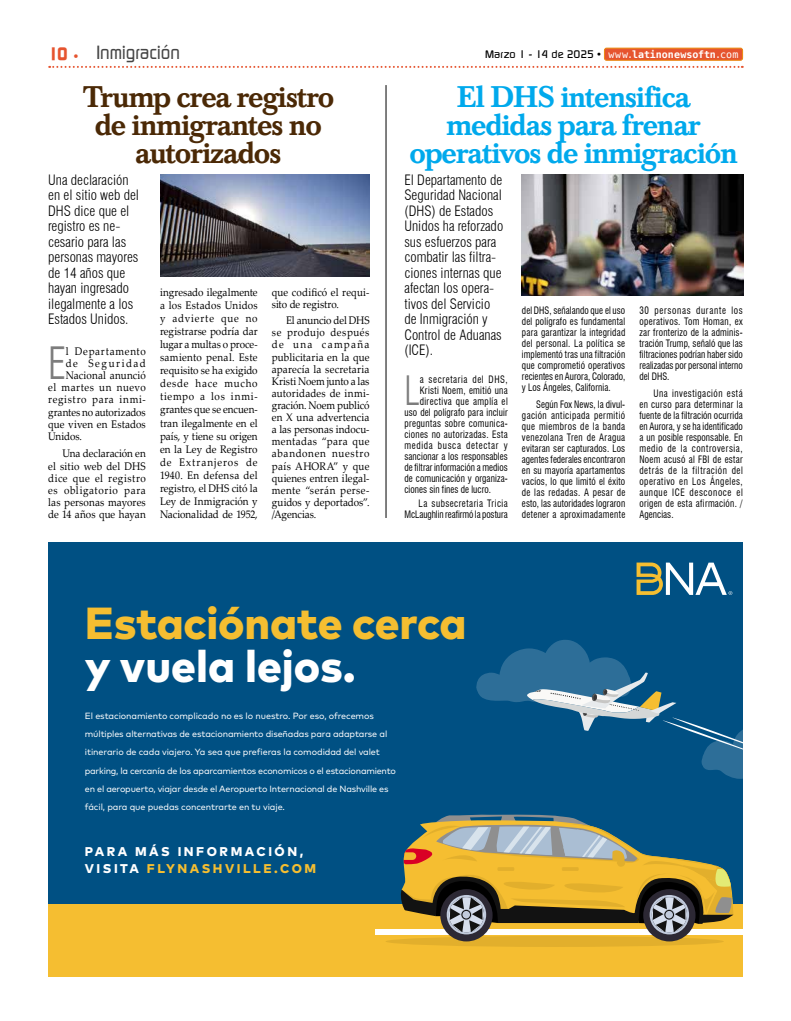
<style>
.page{position:relative;width:791px;height:1021px;background:#fff}
.page>*{position:absolute;margin:0;border:0;box-sizing:border-box;transform-origin:0 0}
.t1{font:800 44.8px "Mark Pro";letter-spacing:-.005em;color:#f5be31}
.t2{font:800 44.8px "Mark Pro";color:#fff}
.t3{font:300 condensed 43.5px "Swiss 721 BT";color:#7d7d7d;scale:.9 1}
.t4{font:300 condensed 39.5px "Swiss 721 BT";color:#7d7d7d;scale:.9 1}
.t5{font:500 31px/28px "Baskerville T";letter-spacing:-.04em;color:#00a9ec;text-align:center}
.t6{font:500 31px/28px "Baskerville T";letter-spacing:-.04em;color:#4b2906;text-align:center}
.t7{font:500 19px "Continuum";color:#464646;scale:.9 1}
.t8{font:300 condensed 14px/15.5px "Swiss 721 BT";color:#000}
.t9{font:800 12.7px/17.4px "Mark Pro";letter-spacing:.2em;color:#fff}
.t10{font:11px/12.1px "Palatino Linotype";letter-spacing:.015em;color:#000;text-align:justify;scale:.9 1}
.t11{font:500 11px "Continuum";letter-spacing:.005em;color:#000}
.t12{font:11px "Palatino Linotype";letter-spacing:-.015em;color:#000;scale:.9 1}
.t13{font:11px "Palatino Linotype";letter-spacing:.07em;color:#000;scale:.9 1}
.t14{font:11px "Palatino Linotype";letter-spacing:.05em;color:#000;scale:.9 1}
.t15{font:11px "Palatino Linotype";letter-spacing:.065em;color:#000;scale:.9 1}
.t16{font:11px "Palatino Linotype";letter-spacing:.145em;color:#000;scale:.9 1}
.t17{font:condensed 10px/11px "Swiss 721 BT";letter-spacing:.015em;color:#000;text-align:justify;scale:.9 1}
.t18{font:condensed 10px "Swiss 721 BT";letter-spacing:.035em;color:#000;scale:.9 1}
.t19{font:condensed 10px "Swiss 721 BT";letter-spacing:.045em;color:#000;scale:.9 1}
.t20{font:condensed 10px "Swiss 721 BT";letter-spacing:.07em;color:#000;scale:.9 1}
.t21{font:condensed 10px "Swiss 721 BT";letter-spacing:.065em;color:#000;scale:.9 1}
.t22{font:9px/18px "Mark Pro";letter-spacing:-.015em;color:#fff}
.s1{font-weight:700;font-size:18px;color:#e6542f}
.s2{font-weight:700;font-size:11px;color:#e6542f}
.s3{font-family:"Bitstream Vera Sans Mono";font-weight:400;font-size:10px;color:#fff}
.s4{font-family:"Bitstream Vera Sans Mono";font-weight:700;font-size:10px;color:#fff}
.s5{color:#f5be31}
</style>
<div class="page">
<div style="left:604px;top:48px;width:138px;height:12px;background:#e6542f;border-radius:2px"></div>
<div style="left:604px;top:48px;width:139px;height:12px;border:1px solid #eb880e;border-radius:2px"></div>
<svg style="left:49px;top:66px;width:694px;height:2px"></svg>
<hr style="left:385px;top:85px;width:1px;height:433px;background:#000">
<img style="left:522px;top:174px;width:221px;height:121px">
<img style="left:160px;top:174px;width:209px;height:102px">
<div style="left:48px;top:542px;width:695px;height:435px;background:#005083"></div>
<div style="left:48px;top:904px;width:695px;height:73px;background:#f5be31"></div>
<div style="left:375px;top:928px;width:368px;height:6px;background:#fff"></div>
<svg style="left:476px;top:640px;width:267px;height:138px"></svg>
<div style="left:385px;top:935px;width:339px;height:11px;background:#e2af2c;border-radius:50%"></div>
<div style="left:643px;top:889px;width:52px;height:52px;background:#2c2834;border-radius:50%"></div>
<div style="left:440px;top:889px;width:53px;height:52px;background:#2c2834;border-radius:50%"></div>
<svg style="left:399px;top:814px;width:334px;height:120px"></svg>
<svg style="left:636px;top:562px;width:96px;height:33px"></svg>
<h3 class="t7" style="left:48px;top:40px;width:148px"><span class="s1">10</span> <span class="s2">•</span> Inmigración</h3>
<p class="t11" style="left:485px;top:47px;width:255px">Marzo 1 - 14 de 2025 • <span class="s3">www.</span><span class="s4">latinonewsoftn</span><span class="s3">.com</span></p>
<h3 class="t6" style="left:82px;top:83px;width:253px">Trump crea registro de inmigrantes no autorizados</h3>
<h3 class="t5" style="left:409px;top:83px;width:330px">El DHS intensifica medidas para frenar operativos de inmigración</h3>
<h3 class="t8" style="left:48px;top:172px;width:92px">Una declaración en el sitio web del<br>DHS dice que el registro es ne&shy;cesario para las personas mayores de 14 años que hayan ingresado ilegalmente a los<br>Estados Unidos.</h3>
<h2 class="t3" style="left:48px;top:337px;width:21px">E</h2>
<p class="t15" style="left:66px;top:343px;width:90px">l Departamento</p>
<p class="t16" style="left:66px;top:355px;width:90px">de Seguridad</p>
<p class="t10" style="left:66px;top:369px;width:90px">Nacional anunció</p>
<p class="t14" style="left:48px;top:380px;width:110px">el martes un nuevo</p>
<p class="t13" style="left:48px;top:392px;width:110px">registro para inmi-</p>
<p class="t12" style="left:48px;top:404px;width:110px">grantes no autorizados</p>
<p class="t10" style="left:48px;top:417px;width:110px">que viven en Estados</p>
<p class="t10" style="left:48px;top:429px;width:39px">Unidos.</p>
<p class="t10" style="left:48px;top:447px;width:110px;text-indent:14px">Una declaración en el sitio web del DHS dice que el registro es obligatorio para las personas mayores de 14 años que hayan</p>
<p class="t10" style="left:160px;top:285px;width:110px;line-height:13.1px">ingresado ilegalmente a los Estados Unidos y advierte que no registrarse podría dar lugar a multas o proce&shy;samiento penal. Este requisito se ha exigido desde hace mucho tiempo a los inmi&shy;grantes que se encuen&shy;tran ilegalmente en el país, y tiene su origen en la Ley de Registro de Extranjeros de 1940. En defensa del registro, el DHS citó la Ley de Inmigración y Nacionalidad de 1952,</p>
<p class="t10" style="left:272px;top:286px;width:110px">que codificó el requi&shy;sito de registro.</p>
<p class="t10" style="left:272px;top:314px;width:110px;text-indent:14px">El anuncio del DHS se produjo después de una campaña publicitaria en la que aparecía la secretaria Kristi Noem junto a las autoridades de inmi&shy;gración. Noem publicó en X una advertencia a las personas indocu&shy;mentadas “para que abandonen nuestro país AHORA” y que quienes entren ilegal&shy;mente “serán perse&shy;guidos y deportados”. /Agencias.</p>
<h3 class="t8" style="left:404px;top:172px;width:100px">El Departamento de<br>Seguridad Nacional (DHS) de Estados<br>Unidos ha reforzado sus esfuerzos para combatir las filtra&shy;ciones internas que afectan los opera&shy;tivos del Servicio de Inmigración y<br>Control de Aduanas (ICE).</h3>
<h3 class="t4" style="left:404px;top:366px;width:18px">L</h3>
<p class="t21" style="left:420px;top:373px;width:99px">a secretaria del DHS,</p>
<p class="t17" style="left:420px;top:384px;width:99px">Kristi Noem, emitió una</p>
<p class="t19" style="left:420px;top:395px;width:99px">directiva que amplía el</p>
<p class="t17" style="left:404px;top:406px;width:116px">uso del polígrafo para incluir</p>
<p class="t18" style="left:404px;top:417px;width:116px">preguntas sobre comunica-</p>
<p class="t18" style="left:404px;top:428px;width:116px">ciones no autorizadas. Esta</p>
<p class="t20" style="left:404px;top:439px;width:116px">medida busca detectar y</p>
<p class="t17" style="left:404px;top:450px;width:116px">sancionar a los responsables</p>
<p class="t17" style="left:404px;top:461px;width:116px">de filtrar información a medios</p>
<p class="t17" style="left:404px;top:472px;width:116px">de comunicación y organiza-</p>
<p class="t17" style="left:404px;top:483px;width:98px">ciones sin fines de lucro.</p>
<p class="t17" style="left:404px;top:498px;width:116px;text-align:right">La subsecretaria Tricia<br>McLaughlin reafirmó la postura</p>
<p class="t17" style="left:522px;top:305px;width:116px">del DHS, señalando que el uso del polígrafo es fundamental para garantizar la integridad del personal. La política se implementó tras una filtración que comprometió operativos recientes en Aurora, Colorado, y Los Ángeles, California.</p>
<p class="t17" style="left:522px;top:399px;width:116px;text-indent:14px">Según Fox News, la divul&shy;gación anticipada permitió que miembros de la banda venezolana Tren de Aragua evitaran ser capturados. Los agentes federales encontraron en su mayoría apartamentos vacíos, lo que limitó el éxito de las redadas. A pesar de esto, las autoridades lograron detener a aproximadamente</p>
<p class="t17" style="left:639px;top:305px;width:116px">30 personas durante los operativos. Tom Homan, ex zar fronterizo de la adminis&shy;tración Trump, señaló que las filtraciones podrían haber sido realizadas por personal interno del DHS.</p>
<p class="t17" style="left:639px;top:388px;width:116px;text-indent:14px">Una investigación está en curso para determinar la fuente de la filtración ocurrida en Aurora, y se ha identificado a un posible responsable. En medio de la controversia, Noem acusó al FBI de estar detrás de la filtración del operativo en Los Ángeles, aunque ICE desconoce el origen de esta afirmación. / Agencias.</p>
<h1 class="t1" style="left:85px;top:589px;width:383px">Estaciónate cerca</h1>
<h1 class="t2" style="left:85px;top:632px;width:272px">y vuela lejos.</h1>
<p class="t22" style="left:85px;top:706px;width:313px">El estacionamiento complicado no es lo nuestro. Por eso, ofrecemos múltiples alternativas de estacionamiento diseñadas para adaptarse al itinerario de cada viajero. Ya sea que prefieras la comodidad del valet parking, la cercanía de los aparcamientos economicos o el estacionamiento en el aeropuerto, viajar desde el Aeropuerto Internacional de Nashville es fácil, para que puedas concentrarte en tu viaje.</p>
<p class="t9" style="left:85px;top:841px;width:233px">PARA MÁS INFORMACIÓN,<br>VISITA <span class="s5">FLYNASHVILLE.COM</span></p>
</div>
